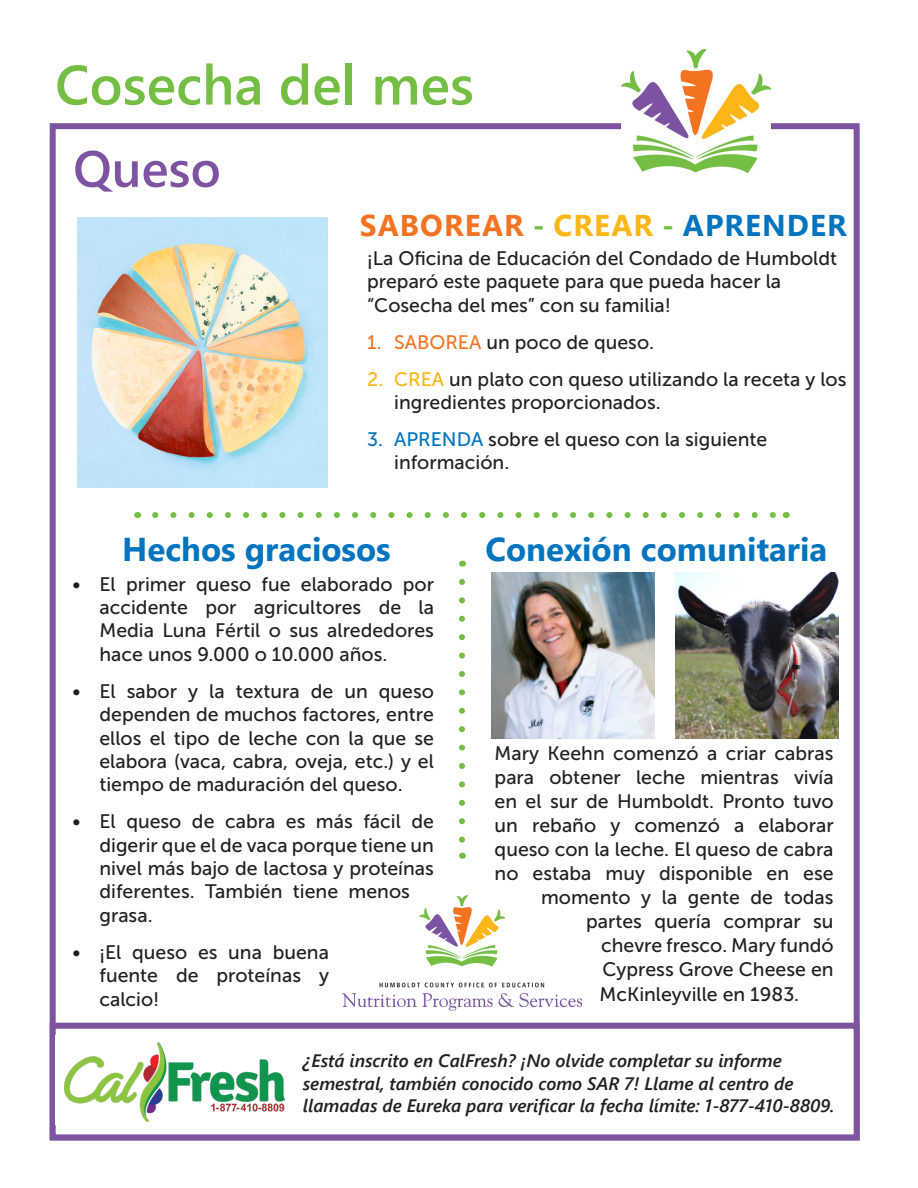
<style>
.page{position:relative;width:918px;height:1188px;background:#fff}
.page>*{position:absolute;margin:0;border:0;box-sizing:border-box;transform-origin:0 0}
.t1{font:600 55.5px "Segoe UI";color:#74bf43}
.t2{font:600 51px "Segoe UI";color:#7e54a2}
.t3{font:700 33px "Segoe UI";color:#0074be}
.t4{font:700 30px "Segoe UI";letter-spacing:.035em;color:#f47323}
.t5{font:19.5px/23.4px "Museo Sans 500";color:#231f20}
.t6{font:italic 600 18px/22.5px "Segoe UI";color:#231f20}
.s1{color:#74bf43}
.s2{color:#fcb615}
.s3{color:#0074be}
.s4{color:#f47323}
.s5{font-size:19.5px}
</style>
<div class="page">
<div style="left:50px;top:123px;width:810px;height:1017px;border:6px solid #7e54a2"></div>
<img style="left:343px;top:896px;width:238px;height:115px">
<img style="left:622px;top:49px;width:149px;height:124px">
<svg style="left:155px;top:512px;width:621px;height:6px"></svg>
<svg style="left:459px;top:582px;width:6px;height:261px"></svg>
<div style="left:50px;top:1023px;width:810px;height:117px;background:#fff;border:6px solid #7e54a2"></div>
<div style="left:56px;top:1035px;width:233px;height:89px;background:#fff"></div>
<img style="left:65px;top:1042px;width:220px;height:79px">
<img style="left:78px;top:217px;width:249px;height:270px">
<img style="left:491px;top:573px;width:163px;height:165px">
<img style="left:675px;top:573px;width:163px;height:165px">
<p class="t1" style="left:55px;top:33px;width:420px">Cosecha del mes</p>
<p class="t2" style="left:73px;top:121px;width:149px">Queso</p>
<p class="t4" style="left:360px;top:197px;width:488px">SABOREAR <span class="s1">-</span> <span class="s2">CREAR</span> <span class="s1">-</span> <span class="s3">APRENDER</span></p>
<p class="t5" style="left:367px;top:247px;width:471px">¡La Oficina de Educación del Condado de Humboldt preparó este paquete para que pueda hacer la “Cosecha del mes” con su familia!</p>
<p class="t5" style="left:367px;top:330px;width:288px"><span class="s4">1. SABOREA</span> un poco de queso.</p>
<p class="t5" style="left:394px;top:367px;width:454px;text-indent:-27px"><span class="s2">2. CREA</span> un plato con queso utilizando la receta y los ingredientes proporcionados.</p>
<p class="t5" style="left:394px;top:427px;width:375px;text-indent:-27px"><span class="s3">3. APRENDA</span> sobre el queso con la siguiente información.</p>
<p class="t3" style="left:122px;top:518px;width:270px">Hechos graciosos</p>
<p class="t5" style="left:99px;top:572px;width:336px;text-align:justify;text-indent:-27px">• El primer queso fue elaborado por accidente por agricultores de la Media Luna Fértil o sus alrededores hace unos 9.000 o 10.000 años.</p>
<p class="t5" style="left:99px;top:679px;width:336px;text-align:justify;text-indent:-27px">• El sabor y la textura de un queso dependen de muchos factores, entre ellos el tipo de leche con la que se elabora (vaca, cabra, oveja, etc.) y el tiempo de maduración del queso.</p>
<p class="t5" style="left:99px;top:810px;width:336px;text-indent:-27px">• El queso de cabra es más fácil de digerir que el de vaca porque tiene un nivel más bajo de lactosa y proteínas diferentes. También tiene menos grasa.</p>
<p class="t5" style="left:99px;top:940px;width:231px;text-align:justify;text-indent:-27px">• ¡El queso es una buena fuente de proteínas y calcio!</p>
<p class="t3" style="left:485px;top:518px;width:343px">Conexión comunitaria</p>
<p class="t5" style="left:495px;top:741px;width:341px">Mary Keehn comenzó a criar cabras</p>
<p class="t5" style="left:495px;top:765px;width:341px">para obtener leche mientras vivía</p>
<p class="t5" style="left:495px;top:789px;width:341px">en el sur de Humboldt. Pronto tuvo</p>
<p class="t5" style="left:495px;top:813px;width:341px">un rebaño y comenzó a elaborar</p>
<p class="t5" style="left:495px;top:837px;width:340px">queso con la leche. El queso de cabra</p>
<p class="t5" style="left:495px;top:861px;width:341px">no estaba muy disponible en ese</p>
<p class="t5" style="left:541px;top:885px;width:294px">momento y la gente de todas</p>
<p class="t5" style="left:586px;top:909px;width:249px">partes quería comprar su</p>
<p class="t5" style="left:601px;top:933px;width:234px">chevre fresco. Mary fundó</p>
<p class="t5" style="left:603px;top:957px;width:232px">Cypress Grove Cheese en</p>
<p class="t5" style="left:600px;top:983px;width:201px">McKinleyville en 1983.</p>
<p class="t6" style="left:303px;top:1047px;width:533px"><span class="s5">¿</span>Está inscrito en CalFresh? ¡No olvide completar su informe semestral, también conocido como SAR 7! Llame al centro de llamadas de Eureka para verificar la fecha límite: 1-877-410-8809.</p>
</div>
